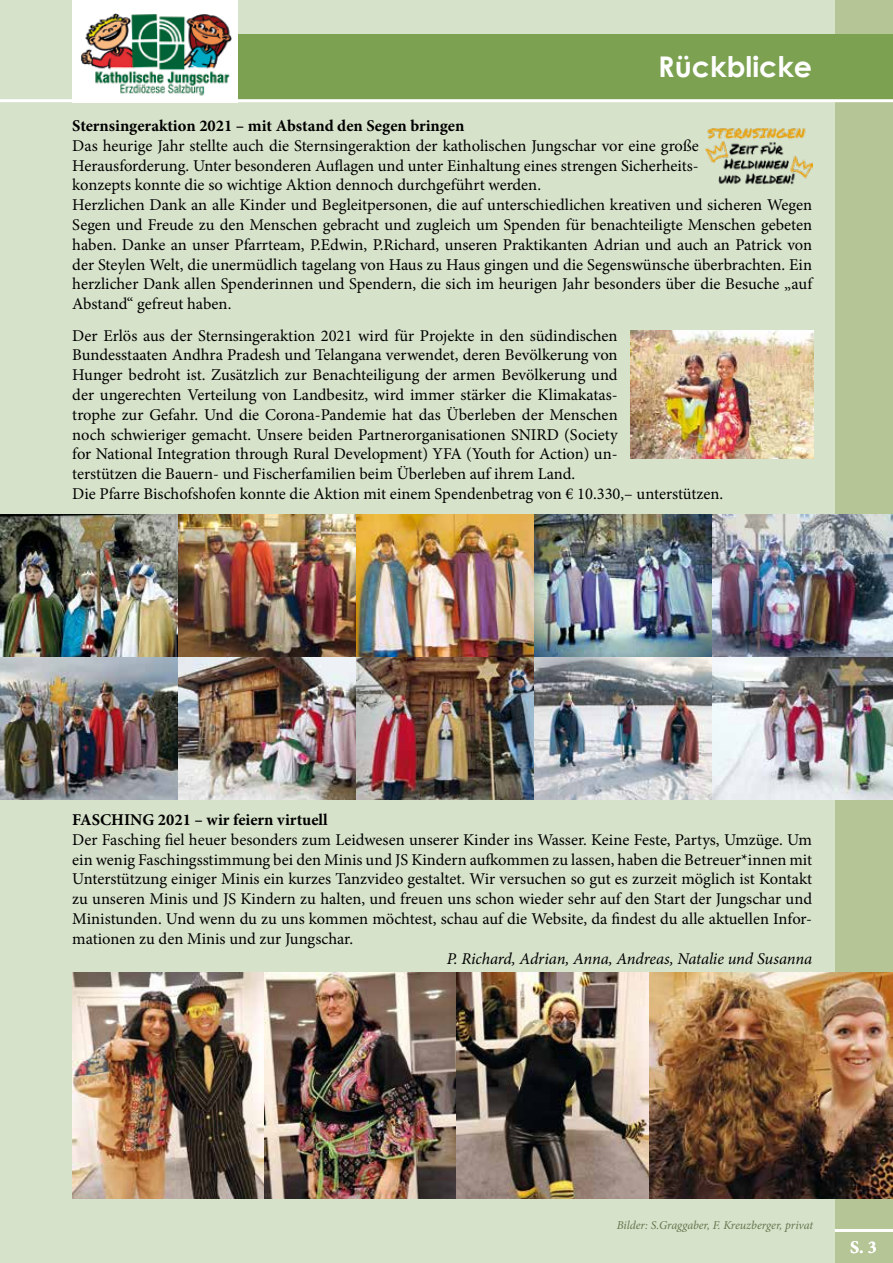
<style>
.page{position:relative;width:893px;height:1263px;background:#d7e2cb}
.page>*{position:absolute;margin:0;border:0;box-sizing:border-box;transform-origin:0 0}
.t1{font:700 28.5px "Century Gothic";color:#fff}
.t2{font:700 18px "Minion Pro";color:#fff}
.t3{font:16.5px/19.8px "Minion Pro";color:#000}
.t4{font:700 16.5px "Minion Pro";color:#000}
.t5{font:italic 16.5px "Minion Pro";letter-spacing:-.015em;color:#000}
.t6{font:italic 12px "Minion Pro";letter-spacing:-.005em;color:#64774d}
</style>
<div class="page">
<div style="left:835px;top:0;width:58px;height:1263px;background:#b5c595"></div>
<hr style="left:835px;top:1229px;width:58px;height:3px;background:#fff">
<div style="left:72px;top:34px;width:821px;height:67px;background:#7ba151"></div>
<hr style="left:0;top:99px;width:893px;height:3px;background:#fff">
<img style="left:0;top:515px;width:178px;height:142px">
<img style="left:0;top:657px;width:178px;height:143px">
<img style="left:178px;top:515px;width:178px;height:142px">
<img style="left:178px;top:657px;width:178px;height:143px">
<img style="left:356px;top:515px;width:178px;height:142px">
<img style="left:356px;top:657px;width:178px;height:143px">
<img style="left:534px;top:515px;width:178px;height:142px">
<img style="left:534px;top:657px;width:178px;height:143px">
<img style="left:712px;top:515px;width:181px;height:142px">
<img style="left:712px;top:657px;width:181px;height:143px">
<img style="left:72px;top:973px;width:193px;height:226px">
<img style="left:265px;top:973px;width:192px;height:226px">
<img style="left:457px;top:973px;width:192px;height:226px">
<img style="left:649px;top:973px;width:244px;height:226px">
<div style="left:72px;top:0;width:166px;height:102px;background:#fff"></div>
<img style="left:81px;top:13px;width:150px;height:83px">
<img style="left:706px;top:128px;width:106px;height:57px">
<img style="left:630px;top:330px;width:183px;height:129px">
<h1 class="t1" style="left:658px;top:48px;width:155px">Rückblicke</h1>
<p class="t4" style="left:72px;top:114px;width:394px">Sternsingeraktion 2021 – mit Abstand den Segen bringen</p>
<p class="t3" style="left:72px;top:136px;width:743px">Das heurige Jahr stellte auch die Sternsingeraktion der katholischen Jungschar vor eine große Herausforderung. Unter besonderen Auflagen und unter Einhaltung eines strengen Sicherheits-<br>konzepts konnte die so wichtige Aktion dennoch durchgeführt werden.<br>Herzlichen Dank an alle Kinder und Begleitpersonen, die auf unterschiedlichen kreativen und sicheren Wegen Segen und Freude zu den Menschen gebracht und zugleich um Spenden für benachteiligte Menschen gebeten haben. Danke an unser Pfarrteam, P.Edwin, P.Richard, unseren Praktikanten Adrian und auch an Patrick von der Steylen Welt, die unermüdlich tagelang von Haus zu Haus gingen und die Segenswünsche überbrachten. Ein herzlicher Dank allen Spenderinnen und Spendern, die sich im heurigen Jahr besonders über die Besuche „auf Abstand“ gefreut haben.</p>
<p class="t3" style="left:72px;top:326px;width:652px">Der Erlös aus der Sternsingeraktion 2021 wird für Projekte in den südindischen<br>Bundesstaaten Andhra Pradesh und Telangana verwendet, deren Bevölkerung von<br>Hunger bedroht ist. Zusätzlich zur Benachteiligung der armen Bevölkerung und<br>der ungerechten Verteilung von Landbesitz, wird immer stärker die Klimakatas-<br>trophe zur Gefahr. Und die Corona-Pandemie hat das Überleben der Menschen<br>noch schwieriger gemacht. Unsere beiden Partnerorganisationen SNIRD (Society<br>for National Integration through Rural Development) YFA (Youth for Action) un-<br>terstützen die Bauern- und Fischerfamilien beim Überleben auf ihrem Land.<br>Die Pfarre Bischofshofen konnte die Aktion mit einem Spendenbetrag von € 10.330,– unterstützen.</p>
<p class="t4" style="left:72px;top:808px;width:257px">FASCHING 2021 – wir feiern virtuell</p>
<p class="t3" style="left:72px;top:830px;width:741px;text-align:justify">Der Fasching fiel heuer besonders zum Leidwesen unserer Kinder ins Wasser. Keine Feste, Partys, Umzüge. Um ein wenig Faschingsstimmung bei den Minis und JS Kindern aufkommen zu lassen, haben die Betreuer*innen mit Unterstützung einiger Minis ein kurzes Tanzvideo gestaltet. Wir versuchen so gut es zurzeit möglich ist Kontakt zu unseren Minis und JS Kindern zu halten, und freuen uns schon wieder sehr auf den Start der Jungschar und Ministunden. Und wenn du zu uns kommen möchtest, schau auf die Website, da findest du alle aktuellen Infor&shy;mationen zu den Minis und zur Jungschar.</p>
<p class="t5" style="left:447px;top:947px;width:367px">P. Richard, Adrian, Anna, Andreas, Natalie und Susanna</p>
<p class="t6" style="left:617px;top:1217px;width:198px">Bilder: S.Graggaber, F. Kreuzberger, privat</p>
<p class="t2" style="left:850px;top:1234px;width:28px">S. 3</p>
</div>
